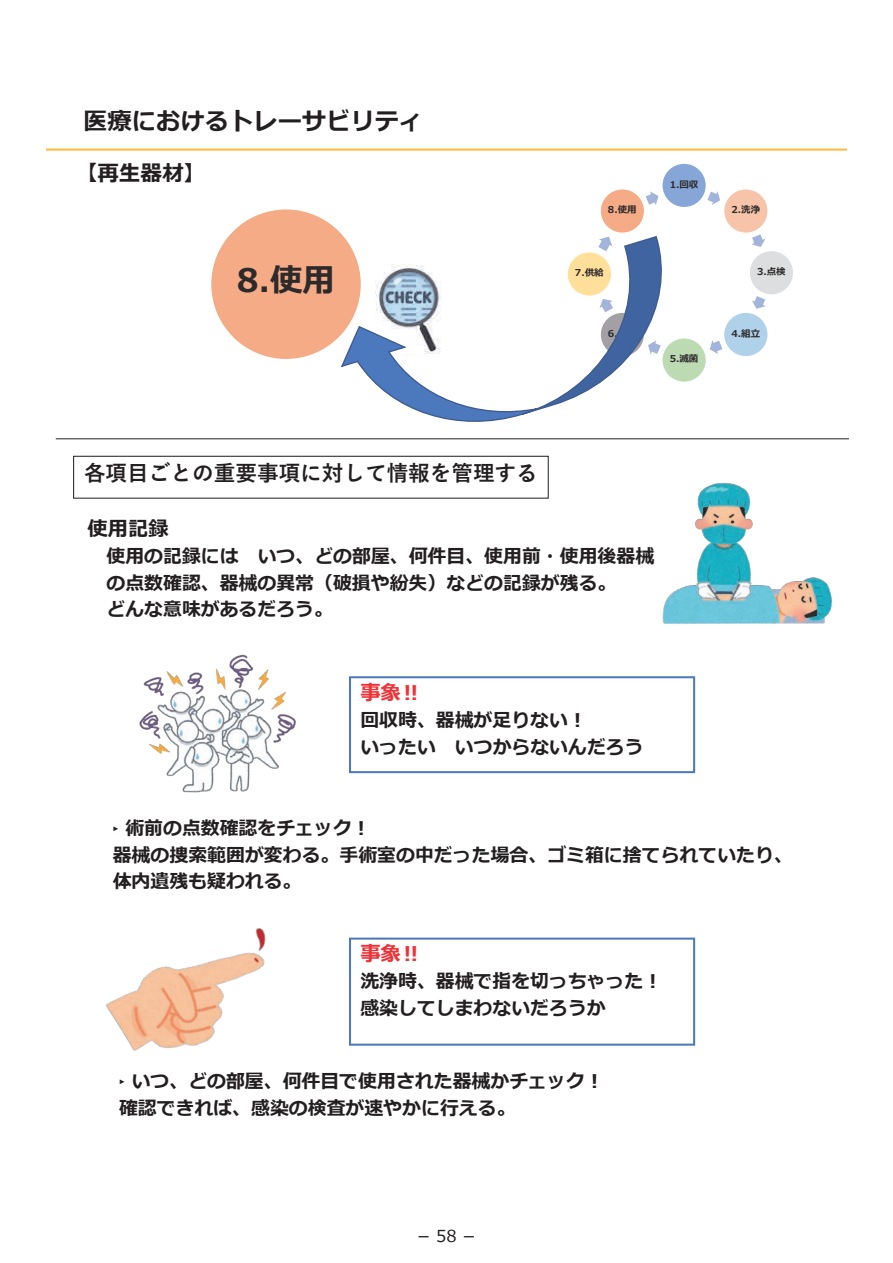
<style>
.page{position:relative;width:893px;height:1263px;background:#fff}
.page>*{position:absolute;margin:0;border:0;box-sizing:border-box;transform-origin:0 0}
.t1{font:700 32.4px "Meiryo";color:#2d2a2b}
.t2{font:700 24.3px "Meiryo";color:#231f20}
.t3{font:700 21.6px "Yu Gothic";color:#231f20}
.t4{font:700 21.6px "Meiryo";color:#231f20}
.t5{font:700 20.25px "Meiryo";color:#ee3238}
.t6{font:700 20.25px "Meiryo";color:#231f20}
.t7{font:700 18.9px/26.7px "Meiryo";color:#231f20}
.t8{font:16.5px "Meiryo";color:#231f20}
.t9{font:700 9.45px "Meiryo";color:#2d2a2b}
</style>
<div class="page">
<hr style="left:46px;top:149px;width:801px;height:2px;background:#fdb93a">
<hr style="left:56px;top:438px;width:792px;height:1px;background:#231f20">
<div style="left:662px;top:163px;width:44px;height:45px;background:#85a6d6;border-radius:50%"></div>
<div style="left:661px;top:162px;width:46px;height:46px;border:1px solid #fff;border-radius:50%"></div>
<svg style="left:707px;top:191px;width:13px;height:14px"></svg>
<div style="left:724px;top:189px;width:44px;height:44px;background:#f8c4a9;border-radius:50%"></div>
<div style="left:723px;top:188px;width:46px;height:46px;border:1px solid #fff;border-radius:50%"></div>
<svg style="left:752px;top:234px;width:13px;height:13px"></svg>
<div style="left:749px;top:250px;width:45px;height:45px;background:#dddee0;border-radius:50%"></div>
<div style="left:748px;top:250px;width:46px;height:46px;border:1px solid #fff;border-radius:50%"></div>
<svg style="left:752px;top:296px;width:14px;height:13px"></svg>
<div style="left:724px;top:312px;width:44px;height:45px;background:#b0d1ea;border-radius:50%"></div>
<div style="left:723px;top:312px;width:46px;height:45px;border:1px solid #fff;border-radius:50%"></div>
<svg style="left:710px;top:340px;width:12px;height:14px"></svg>
<div style="left:662px;top:338px;width:44px;height:44px;background:#bcdbb3;border-radius:50%"></div>
<div style="left:661px;top:337px;width:46px;height:46px;border:1px solid #fff;border-radius:50%"></div>
<div style="left:600px;top:189px;width:45px;height:44px;background:#f5ab85;border-radius:50%"></div>
<div style="left:599px;top:188px;width:46px;height:46px;border:1px solid #fff;border-radius:50%"></div>
<svg style="left:646px;top:191px;width:12px;height:14px"></svg>
<div style="left:73px;top:456px;width:476px;height:43px;border:1px solid #231f20"></div>
<div style="left:349px;top:676px;width:346px;height:97px;border:2px solid #4c79bd"></div>
<svg style="left:341px;top:236px;width:336px;height:186px"></svg>
<img style="left:139px;top:654px;width:157px;height:139px">
<div style="left:211px;top:209px;width:150px;height:151px;background:#f5ab85;border-radius:50%"></div>
<img style="left:662px;top:483px;width:171px;height:141px">
<div style="left:349px;top:937px;width:346px;height:109px;border:2px solid #4c79bd"></div>
<img style="left:105px;top:928px;width:161px;height:123px">
<p class="t2" style="left:83px;top:104px;width:342px">医療におけるトレーサビリティ</p>
<p class="t4" style="left:76px;top:158px;width:131px">【再生器材】</p>
<h1 class="t1" style="left:237px;top:257px;width:100px">8.使用</h1>
<p class="t9" style="left:670px;top:178px;width:30px">1.回収</p>
<p class="t9" style="left:608px;top:203px;width:30px">8.使用</p>
<p class="t9" style="left:731px;top:203px;width:30px">2.洗浄</p>
<p class="t9" style="left:575px;top:266px;width:30px">7.供給</p>
<p class="t9" style="left:757px;top:265px;width:30px">3.点検</p>
<p class="t9" style="left:608px;top:327px;width:30px">6.保管</p>
<p class="t9" style="left:731px;top:327px;width:30px">4.組立</p>
<p class="t9" style="left:670px;top:352px;width:30px">5.滅菌</p>
<p class="t3" style="left:84px;top:461px;width:455px">各項目ごとの重要事項に対して情報を管理する</p>
<p class="t6" style="left:88px;top:514px;width:83px">使用記録</p>
<p class="t7" style="left:107px;top:544px;width:549px">使用の記録には いつ、どの部屋、何件目、使用前・使用後器械の点数確認、器械の異常（破損や紛失）などの記録が残る。<br>どんな意味があるだろう。</p>
<p class="t5" style="left:360px;top:678px;width:62px">事象‼</p>
<p class="t7" style="left:360px;top:707px;width:285px">回収時、器械が足りない！<br>いったい いつからないんだろう</p>
<p class="t7" style="left:113px;top:816px;width:682px;text-indent:-6px">‣術前の点数確認をチェック！<br>器械の捜索範囲が変わる。手術室の中だった場合、ゴミ箱に捨てられていたり、体内遺残も疑われる。</p>
<p class="t5" style="left:360px;top:939px;width:62px">事象‼</p>
<p class="t7" style="left:360px;top:969px;width:303px">洗浄時、器械で指を切っちゃった！感染してしまわないだろうか</p>
<p class="t7" style="left:119px;top:1069px;width:486px;text-indent:-6px">‣いつ、どの部屋、何件目で使用された器械かチェック！確認できれば、感染の検査が速やかに行える。</p>
<p class="t8" style="left:416px;top:1224px;width:63px">－58－</p>
</div>
